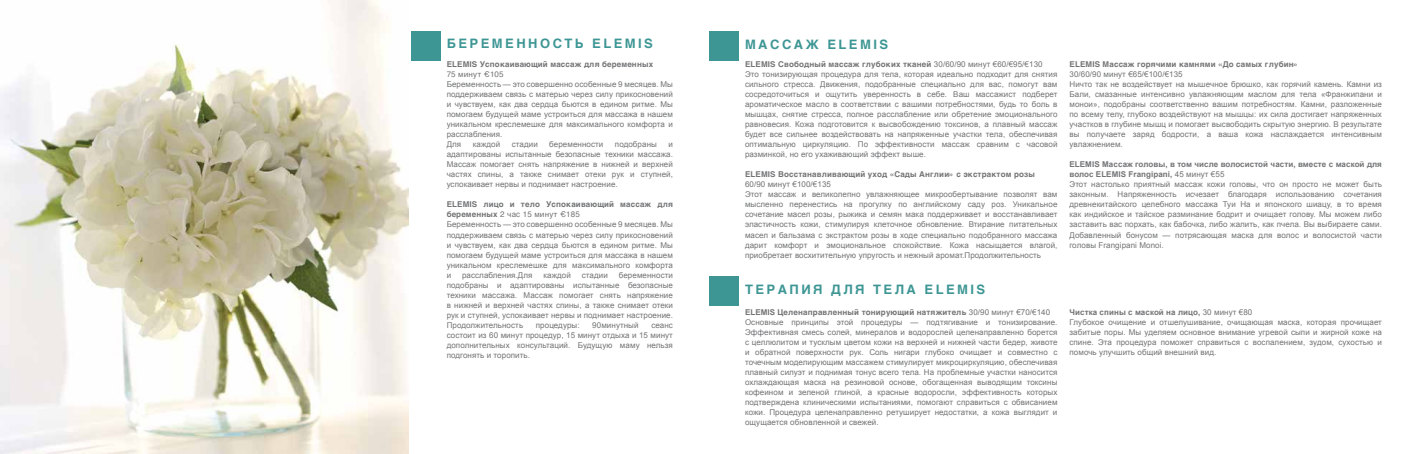
<style>
.page{position:relative;width:1418px;height:454px;background:#fff}
.page>*{position:absolute;margin:0;border:0;box-sizing:border-box;transform-origin:0 0}
.t1{font:700 13px "Helvetica";letter-spacing:.19em;color:#3d9694}
.t2{font:8px/10px "Arial";letter-spacing:.01em;color:#727375;text-align:justify}
.t3{font:700 8px/10px "Helvetica";letter-spacing:.02em;color:#727375}
.t4{font:8px "Helvetica";letter-spacing:.02em;color:#727375}
.s1{font-weight:400}
.s2{font-family:"Arial";font-weight:400}
.s3{font-weight:700}
.s4{font-family:"Arial"}
</style>
<div class="page">
<img style="left:0;top:0;width:408px;height:454px">
<div style="left:709px;top:31px;width:29px;height:29px;background:#3d9694"></div>
<div style="left:709px;top:276px;width:29px;height:29px;background:#3d9694"></div>
<div style="left:411px;top:31px;width:30px;height:29px;background:#3d9694"></div>
<h1 class="t1" style="left:446px;top:33px;width:208px">БЕРЕМЕННОСТЬ ELEMIS</h1>
<p class="t3" style="left:446px;top:60px;width:208px">ELEMIS Успокаивающий массаж для беременных</p>
<p class="t4" style="left:446px;top:68px;width:58px">75 минут €105</p>
<p class="t2" style="left:446px;top:80px;width:228px;text-align:left">Беременность — это совершенно особенные 9 месяцев. Мы поддерживаем связь с матерью через силу прикосновений и чувствуем, как два сердца бьются в едином ритме. Мы помогаем будущей маме устроиться для массажа в нашем уникальном креслемешке для максимального комфорта и расслабления.<br>Для</p>
<p class="t2" style="left:473px;top:140px;width:29px">каждой</p>
<p class="t2" style="left:512px;top:140px;width:28px">стадии</p>
<p class="t2" style="left:549px;top:140px;width:56px">беременности</p>
<p class="t2" style="left:615px;top:140px;width:44px">подобраны</p>
<p class="t2" style="left:446px;top:140px;width:228px;text-indent:222px">и адаптированы испытанные безопасные техники массажа.<br>Массаж помогает снять напряжение в нижней и верхней частях спины, а также снимает отеки рук и ступней, успокаивает нервы и поднимает настроение.</p>
<p class="t3" style="left:446px;top:200px;width:228px">ELEMIS лицо и тело Успокаивающий массаж для беременных <span class="s1">2 час 15 минут €185</span></p>
<p class="t2" style="left:446px;top:220px;width:228px">Беременность — это совершенно особенные 9 месяцев. Мы поддерживаем связь с матерью через силу прикосновений и чувствуем, как два сердца бьются в едином ритме. Мы помогаем будущей маме устроиться для массажа в нашем уникальном креслемешке для максимального комфорта и</p>
<p class="t2" style="left:446px;top:270px;width:228px;text-indent:172px">беременности подобраны и адаптированы испытанные безопасные техники массажа. Массаж помогает снять напряжение в нижней и верхней частях спины, а также снимает отеки рук и ступней, успокаивает нервы и поднимает настроение.<br>Продолжительность</p>
<p class="t2" style="left:462px;top:270px;width:72px">расслабления.Для</p>
<p class="t2" style="left:543px;top:270px;width:29px">каждой</p>
<p class="t2" style="left:582px;top:270px;width:28px">стадии</p>
<p class="t2" style="left:536px;top:320px;width:45px">процедуры:</p>
<p class="t2" style="left:592px;top:320px;width:48px">90минутный</p>
<p class="t2" style="left:446px;top:320px;width:228px;text-indent:205px">сеанс состоит из 60 минут процедур, 15 минут отдыха и 15 минут дополнительных консультаций. Будущую маму нельзя подгонять и торопить.</p>
<h1 class="t1" style="left:745px;top:34px;width:145px">МАССАЖ ELEMIS</h1>
<p class="t3" style="left:745px;top:60px;width:299px">ELEMIS Свободный массаж глубоких тканей <span class="s2">30/60/90 минут €60/€95/€130</span></p>
<p class="t2" style="left:745px;top:70px;width:314px">Это тонизирующая процедура для тела, которая идеально подходит для снятия сильного стресса. Движения, подобранные специально для вас, помогут вам сосредоточиться и ощутить уверенность в себе. Ваш массажист подберет ароматическое масло в соответствии с вашими потребностями, будь то боль в мышцах, снятие стресса, полное расслабление или обретение эмоционального равновесия. Кожа подготовится к высвобождению токсинов, а плавный массаж будет все сильнее воздействовать на напряженные участки тела, обеспечивая оптимальную циркуляцию. По эффективности массаж сравним с часовой разминкой, но его ухаживающий эффект выше.</p>
<p class="t3" style="left:745px;top:170px;width:291px">ELEMIS Восстанавливающий уход «Сады Англии» с экстрактом розы</p>
<p class="t2" style="left:745px;top:180px;width:314px;text-align:left">60/90 минут €100/€135<br>Этот массаж и великолепно увлажняющее микрообертывание позволят вам мысленно перенестись на прогулку по английскому саду роз. Уникальное сочетание масел розы, рыжика и семян мака поддерживает и восстанавливает эластичность кожи, стимулируя клеточное обновление. Втирание питательных масел и бальзама с экстрактом розы в ходе специально подобранного массажа дарит комфорт и эмоциональное спокойствие. Кожа насыщается влагой, приобретает восхитительную упругость и нежный аромат.Продолжительность</p>
<p class="t3" style="left:1069px;top:60px;width:230px">ELEMIS Массаж горячими камнями «До самых глубин»</p>
<p class="t2" style="left:1069px;top:70px;width:314px;text-align:left">30/60/90 минут €65/€100/€135<br>Ничто так не воздействует на мышечное брюшко, как горячий камень. Камни из Бали, смазанные интенсивно увлажняющим маслом для тела «Франжипани и монои», подобраны соответственно вашим потребностям. Камни, разложенные по всему телу, глубоко воздействуют на мышцы: их сила достигает напряженных участков в глубине мышц и помогает высвободить скрытую энергию. В результате вы получаете заряд бодрости, а ваша кожа наслаждается интенсивным увлажнением.</p>
<p class="t2" style="left:1069px;top:160px;width:314px;text-align:left"><span class="s3">ELEMIS Массаж головы, в том числе волосистой части, вместе с маской для волос ELEMIS Frangipani,</span> 45 минут €55<br>Этот настолько приятный массаж кожи головы, что он просто не может быть законным. Напряженность исчезает благодаря использованию сочетания древнекитайского целебного массажа Туи На и японского шиацу, в то время как индийское и тайское разминание бодрит и очищает голову. Мы можем либо заставить вас порхать, как бабочка, либо жалить, как пчела. Вы выбираете сами.<br>Добавленный бонусом — потрясающая маска для волос и волосистой части головы Frangipani Monoi.</p>
<h1 class="t1" style="left:745px;top:279px;width:242px">ТЕРАПИЯ ДЛЯ ТЕЛА ELEMIS</h1>
<p class="t3" style="left:745px;top:307px;width:307px"><span class="s4">ELEMIS</span> Целенаправленный тонирующий натяжитель <span class="s2">30/90 минут €70/€140</span></p>
<p class="t2" style="left:745px;top:317px;width:314px">Основные принципы этой процедуры — подтягивание и тонизирование.<br>Эффективная смесь солей, минералов и водорослей целенаправленно борется с целлюлитом и тусклым цветом кожи на верхней и нижней части бедер, животе и обратной поверхности рук. Соль нигари глубоко очищает и совместно с точечным моделирующим массажем стимулирует микроциркуляцию, обеспечивая плавный силуэт и поднимая тонус всего тела. На проблемные участки наносится охлаждающая маска на резиновой основе, обогащенная выводящим токсины кофеином и зеленой глиной, а красные водоросли, эффективность которых подтверждена клиническими испытаниями, помогают справиться с обвисанием кожи. Процедура целенаправленно ретуширует недостатки, а кожа выглядит и ощущается обновленной и свежей.</p>
<p class="t2" style="left:1069px;top:307px;width:314px;text-align:left"><span class="s3">Чистка спины с маской на лицо,</span> 30 минут €80<br>Глубокое очищение и отшелушивание, очищающая маска, которая прочищает забитые поры. Мы уделяем основное внимание угревой сыпи и жирной коже на спине. Эта процедура поможет справиться с воспалением, зудом, сухостью и помочь улучшить общий внешний вид.</p>
</div>
